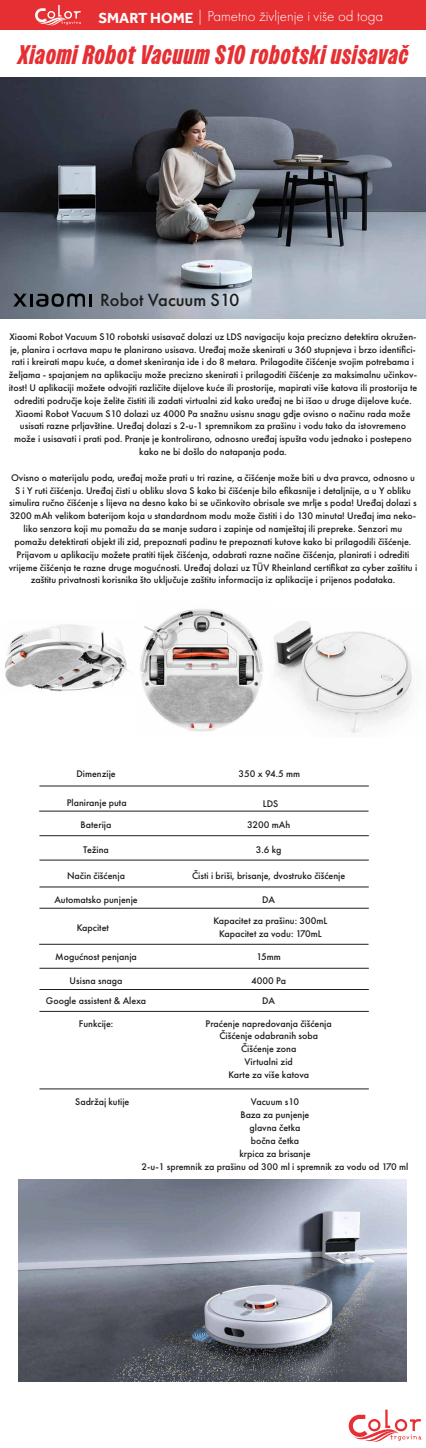
<style>
.page{position:relative;width:426px;height:1448px;background:#fff}
.page>*{position:absolute;margin:0;border:0;box-sizing:border-box;transform-origin:0 0}
.t1{font:italic 900 26.88px "Owners X Narrow";letter-spacing:.035em;color:#e62f32}
.t2{font:500 18.31px "Futura PT";color:#1d1d1b}
.t3{font:300 15px "Futura PT";color:#fff}
.t4{font:500 10px/12.8px "Futura PT";color:#1d1d1b;text-align:center}
.s1{font-family:"Effra";font-weight:700}
</style>
<div class="page">
<img style="left:0;top:77px;width:426px;height:241px">
<svg style="left:13px;top:293px;width:79px;height:14px"></svg>
<img style="left:5px;top:624px;width:125px;height:68px">
<img style="left:140px;top:609px;width:123px;height:123px">
<img style="left:274px;top:621px;width:138px;height:112px">
<hr style="left:39px;top:785px;width:329px;height:1px;background:#1d1d1b">
<hr style="left:39px;top:835px;width:329px;height:1px;background:#1d1d1b">
<hr style="left:39px;top:859px;width:329px;height:1px;background:#1d1d1b">
<hr style="left:39px;top:886px;width:329px;height:1px;background:#1d1d1b">
<hr style="left:39px;top:908px;width:329px;height:1px;background:#1d1d1b">
<hr style="left:39px;top:968px;width:329px;height:1px;background:#1d1d1b">
<hr style="left:39px;top:989px;width:329px;height:1px;background:#1d1d1b">
<hr style="left:39px;top:1011px;width:329px;height:1px;background:#1d1d1b">
<hr style="left:39px;top:1088px;width:329px;height:1px;background:#1d1d1b">
<hr style="left:39px;top:811px;width:329px;height:1px;background:#1d1d1b">
<hr style="left:39px;top:944px;width:329px;height:1px;background:#1d1d1b">
<img style="left:18px;top:1179px;width:389px;height:202px">
<div style="left:0;top:0;width:426px;height:30px;background:#e62f32"></div>
<svg style="left:35px;top:5px;width:46px;height:21px"></svg>
<svg style="left:348px;top:1409px;width:73px;height:33px"></svg>
<h3 class="t3" style="left:98px;top:8px;width:286px"><span class="s1">SMART HOME</span> | Pametno življenje i više od toga</h3>
<h1 class="t1" style="left:18px;top:39px;width:392px">Xiaomi Robot Vacuum S10 robotski usisavač</h1>
<h2 class="t2" style="left:100px;top:289px;width:141px">Robot Vacuum S10</h2>
<p class="t4" style="left:9px;top:330px;width:410px">Xiaomi Robot Vacuum S10 robotski usisavač dolazi uz LDS navigaciju koja precizno detektira okružen&shy;je, planira i ocrtava mapu te planirano usisava. Uređaj može skenirati u 360 stupnjeva i brzo identifici&shy;rati i kreirati mapu kuće, a domet skeniranja ide i do 8 metara. Prilagodite čišćenje svojim potrebama i željama - spajanjem na aplikaciju može precizno skenirati i prilagoditi čišćenje za maksimalnu učinkov&shy;itost! U aplikaciji možete odvojiti različite dijelove kuće ili prostorije, mapirati više katova ili prostorija te odrediti područje koje želite čistiti ili zadati virtualni zid kako uređaj ne bi išao u druge dijelove kuće.<br>Xiaomi Robot Vacuum S10 dolazi uz 4000 Pa snažnu usisnu snagu gdje ovisno o načinu rada može usisati razne prljavštine. Uređaj dolazi s 2-u-1 spremnikom za prašinu i vodu tako da istovremeno može i usisavati i prati pod. Pranje je kontrolirano, odnosno uređaj ispušta vodu jednako i postepeno kako ne bi došlo do natapanja poda.</p>
<p class="t4" style="left:9px;top:471px;width:410px">Ovisno o materijalu poda, uređaj može prati u tri razine, a čišćenje može biti u dva pravca, odnosno u S i Y ruti čišćenja. Uređaj čisti u obliku slova S kako bi čišćenje bilo efikasnije i detaljnije, a u Y obliku simulira ručno čišćenje s lijeva na desno kako bi se učinkovito obrisale sve mrlje s poda! Uređaj dolazi s 3200 mAh velikom baterijom koja u standardnom modu može čistiti i do 130 minuta! Uređaj ima neko&shy;liko senzora koji mu pomažu da se manje sudara i zapinje od namještaj ili prepreke. Senzori mu pomažu detektirati objekt ili zid, prepoznati padinu te prepoznati kutove kako bi prilagodili čišćenje.<br>Prijavom u aplikaciju možete pratiti tijek čišćenja, odabrati razne načine čišćenja, planirati i odrediti vrijeme čišćenja te razne druge mogućnosti. Uređaj dolazi uz TÜV Rheinland certifikat za cyber zaštitu i zaštitu privatnosti korisnika što uključuje zaštitu informacija iz aplikacije i prijenos podataka.</p>
<p class="t4" style="left:76px;top:767px;width:41px">Dimenzije</p>
<p class="t4" style="left:238px;top:767px;width:63px">350 x 94.5 mm</p>
<p class="t4" style="left:67px;top:796px;width:61px">Planiranje puta</p>
<p class="t4" style="left:263px;top:797px;width:17px">LDS</p>
<p class="t4" style="left:81px;top:818px;width:32px">Baterija</p>
<p class="t4" style="left:247px;top:818px;width:45px">3200 mAh</p>
<p class="t4" style="left:83px;top:843px;width:27px">Težina</p>
<p class="t4" style="left:256px;top:843px;width:27px">3.6 kg</p>
<p class="t4" style="left:67px;top:868px;width:59px">Način čišćenja</p>
<p class="t4" style="left:192px;top:868px;width:155px">Čisti i briši, brisanje, dvostruko čišćenje</p>
<p class="t4" style="left:54px;top:893px;width:85px">Automatsko punjenje</p>
<p class="t4" style="left:262px;top:893px;width:14px">DA</p>
<p class="t4" style="left:77px;top:921px;width:34px">Kapcitet</p>
<p class="t4" style="left:213px;top:914px;width:115px">Kapacitet za prašinu: 300mL<br>Kapacitet za vodu: 170mL</p>
<p class="t4" style="left:55px;top:950px;width:83px">Mogućnost penjanja</p>
<p class="t4" style="left:256px;top:950px;width:26px">15mm</p>
<p class="t4" style="left:70px;top:974px;width:54px">Usisna snaga</p>
<p class="t4" style="left:251px;top:974px;width:36px">4000 Pa</p>
<p class="t4" style="left:46px;top:994px;width:102px">Google assistent &amp; Alexa</p>
<p class="t4" style="left:262px;top:994px;width:14px">DA</p>
<p class="t4" style="left:79px;top:1017px;width:36px">Funkcije:</p>
<p class="t4" style="left:205px;top:1017px;width:128px">Praćenje napredovanja čišćenja<br>Čišćenje odabranih soba<br>Čišćenje zona<br>Virtualni zid<br>Karte za više katova</p>
<p class="t4" style="left:75px;top:1095px;width:56px">Sadržaj kutije</p>
<p class="t4" style="left:141px;top:1095px;width:268px">Vacuum s10<br>Baza za punjenje<br>glavna četka<br>bočna četka<br>krpica za brisanje<br>2-u-1 spremnik za prašinu od 300 ml i spremnik za vodu od 170 ml</p>
</div>
